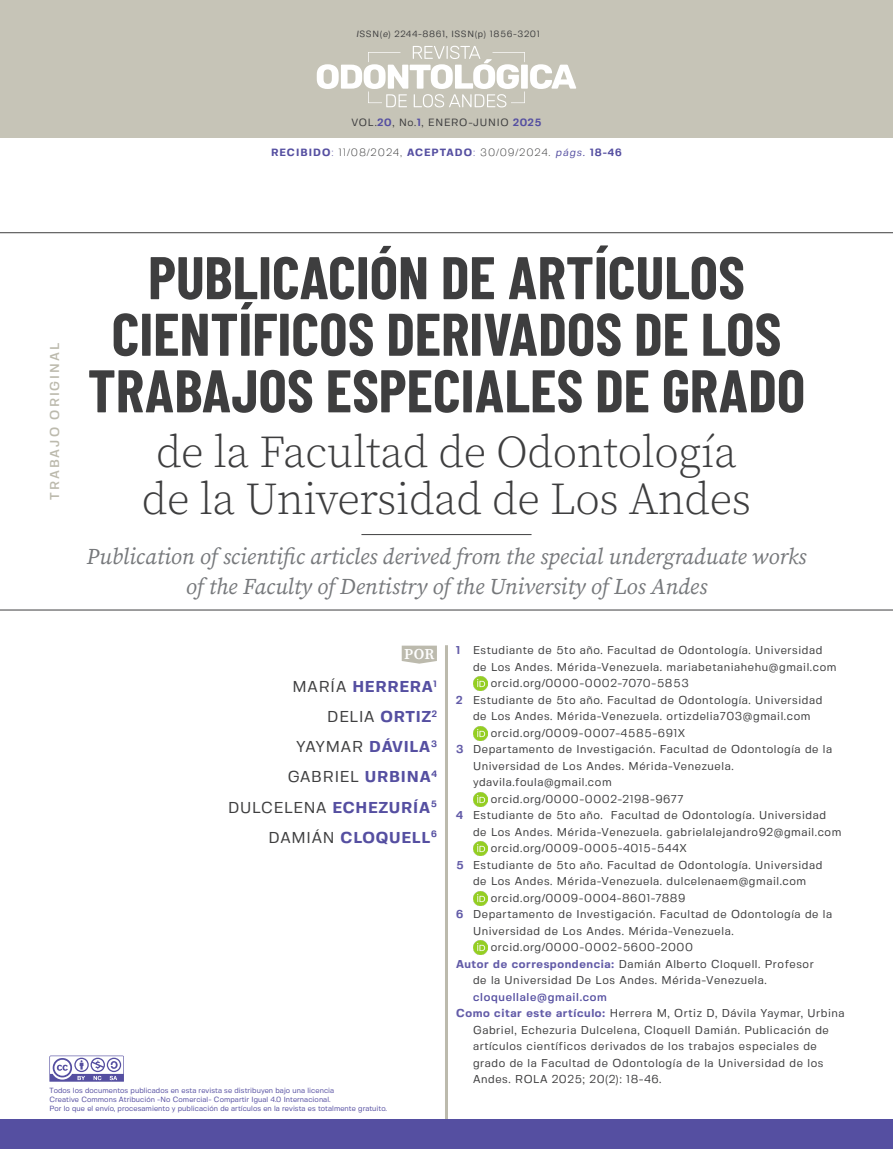
<style>
.page{position:relative;width:893px;height:1149px;background:#fff}
.page>*{position:absolute;margin:0;border:0;box-sizing:border-box;transform-origin:0 0}
.t1{font:700 60px/56.6px "Barlow Condensed";color:#3e3e3f;text-align:center}
.t2{font:300 45px/46.5px "Source Serif Pro";letter-spacing:-.01em;color:#3e3e3f;text-align:center}
.t3{font:italic 22.5px/30px "Source Serif Pro";color:#76787b;text-align:center}
.t4{font:700 15.75px/30px "Fivo Sans";letter-spacing:.05em;color:#554fa1;text-align:right}
.t5{font:600 15px "Source Serif Pro";color:#fff}
.t6{font:500 12.9px "Fivo Sans";letter-spacing:.15em;color:#bcbaad}
.t7{font:11.4px "Fivo Sans";letter-spacing:.05em;color:#3e3e3f}
.t8{font:500 11.4px "Fivo Sans";letter-spacing:.06em;color:#554fa1}
.t9{font:300 10.5px "Fivo Sans";letter-spacing:.095em;color:#3e3e3f}
.t10{font:10.5px "Fivo Sans";letter-spacing:.075em;color:#3e3e3f}
.t11{font:9px "Fivo Sans";letter-spacing:.075em;color:#3e3e3f}
.t12{font:7.5px/9.3px "Fivo Sans";letter-spacing:.01em;color:#554fa1}
.s1{font-style:italic}
.s2{font-weight:700;color:#554fa1}
.s3{color:#554fa1}
.s4{font-weight:400;font-style:italic;color:#554fa1}
.s5{font-weight:400;color:#3e3e3f}
.s6{font-weight:700;color:#635ca8}
</style>
<div class="page">
<div style="left:0;top:0;width:893px;height:137px;background:#c6c4b7"></div>
<img style="left:473px;top:676px;width:14px;height:14px">
<img style="left:473px;top:726px;width:14px;height:14px">
<img style="left:473px;top:792px;width:14px;height:14px">
<img style="left:473px;top:841px;width:14px;height:14px">
<img style="left:473px;top:891px;width:14px;height:14px">
<img style="left:473px;top:940px;width:14px;height:14px">
<svg style="left:402px;top:645px;width:35px;height:18px"></svg>
<svg style="left:317px;top:46px;width:259px;height:61px"></svg>
<hr style="left:361px;top:534px;width:170px;height:1px;background:#3e3e3f">
<hr style="left:0;top:609px;width:893px;height:1px;background:#3e3e3f">
<hr style="left:0;top:232px;width:893px;height:1px;background:#3e3e3f">
<hr style="left:445px;top:645px;width:3px;height:503px;background:#bcbaad">
<div style="left:0;top:1118px;width:893px;height:30px;background:#554fa1"></div>
<svg style="left:49px;top:1055px;width:75px;height:26px"></svg>
<p class="t11" style="left:356px;top:28px;width:185px"><span class="s1">I</span>SSN(<span class="s1">e</span>) 2244-8861, ISSN(p) 1856-3201</p>
<p class="t10" style="left:352px;top:116px;width:191px">VOL.<span class="s2">20</span>, No.<span class="s2">1</span>, ENERO-JUNIO <span class="s2">2025</span></p>
<p class="t9" style="left:271px;top:145px;width:352px"><span class="s2">RECIBIDO</span><span class="s3">:</span> 11/08/2024, <span class="s2">ACEPTADO</span><span class="s3">:</span> 30/09/2024. <span class="s4">págs.</span> <span class="s2">18-46</span></p>
<p class="t6" style="left:47px;top:499px;width:158px;rotate:-90deg">TRABAJO ORIGINAL</p>
<h1 class="t1" style="left:88px;top:248px;width:719px">PUBLICACIÓN DE ARTÍCULOS<br>CIENTÍFICOS DERIVADOS DE LOS<br>TRABAJOS ESPECIALES DE GRADO</h1>
<h2 class="t2" style="left:142px;top:429px;width:611px">de la Facultad de Odontología de la Universidad de Los Andes</h2>
<h3 class="t3" style="left:87px;top:541px;width:721px">Publication of scientific articles derived from the special undergraduate works of the Faculty of Dentistry of the University of Los Andes</h3>
<h3 class="t5" style="left:404px;top:643px;width:32px">POR</h3>
<h3 class="t4" style="left:228px;top:671px;width:210px"><span class="s5">MARÍA</span> HERRERA<sup>1<br></sup><span class="s5">DELIA</span> ORTIZ<sup>2<br></sup><span class="s5">YAYMAR</span> DÁVILA<sup>3<br></sup><span class="s5">GABRIEL</span> URBINA<sup>4<br></sup><span class="s5">DULCELENA</span> ECHEZURÍA<sup>5<br></sup><span class="s5">DAMIÁN</span> CLOQUELL<sup>6</sup></h3>
<p class="t12" style="left:49px;top:1084px;width:339px">Todos los documentos publicados en esta revista se distribuyen bajo una licencia<br>Creative Commons Atribución -No Comercial- Compartir Igual 4.0 Internacional.<br>Por lo que el envío, procesamiento y publicación de artículos en la revista es totalmente gratuito.</p>
<p class="t7" style="left:456px;top:643px;width:368px"><span class="s6">1</span> Estudiante de 5to año. Facultad de Odontología. Universidad</p>
<p class="t7" style="left:473px;top:659px;width:365px">de Los Andes. Mérida-Venezuela. mariabetaniahehu@gmail.com</p>
<p class="t7" style="left:491px;top:676px;width:199px">orcid.org/0000-0002-7070-5853</p>
<p class="t7" style="left:456px;top:692px;width:368px"><span class="s6">2</span> Estudiante de 5to año. Facultad de Odontología. Universidad</p>
<p class="t7" style="left:473px;top:708px;width:339px">de Los Andes. Mérida-Venezuela. ortizdelia703@gmail.com</p>
<p class="t7" style="left:491px;top:725px;width:196px">orcid.org/0009-0007-4585-691X</p>
<p class="t7" style="left:456px;top:741px;width:378px"><span class="s6">3</span> Departamento de Investigación. Facultad de Odontología de la</p>
<p class="t7" style="left:473px;top:758px;width:262px">Universidad de Los Andes. Mérida-Venezuela.</p>
<p class="t7" style="left:473px;top:774px;width:140px">ydavila.foula@gmail.com</p>
<p class="t7" style="left:491px;top:791px;width:194px">orcid.org/0000-0002-2198-9677</p>
<p class="t7" style="left:456px;top:807px;width:372px"><span class="s6">4</span> Estudiante de 5to año. Facultad de Odontología. Universidad</p>
<p class="t7" style="left:473px;top:824px;width:370px">de Los Andes. Mérida-Venezuela. gabrielalejandro92@gmail.com</p>
<p class="t7" style="left:491px;top:841px;width:198px">orcid.org/0009-0005-4015-544X</p>
<p class="t7" style="left:456px;top:857px;width:368px"><span class="s6">5</span> Estudiante de 5to año. Facultad de Odontología. Universidad</p>
<p class="t7" style="left:473px;top:873px;width:335px">de Los Andes. Mérida-Venezuela. dulcelenaem@gmail.com</p>
<p class="t7" style="left:491px;top:890px;width:196px">orcid.org/0009-0004-8601-7889</p>
<p class="t7" style="left:456px;top:906px;width:378px"><span class="s6">6</span> Departamento de Investigación. Facultad de Odontología de la</p>
<p class="t7" style="left:473px;top:923px;width:262px">Universidad de Los Andes. Mérida-Venezuela.</p>
<p class="t7" style="left:491px;top:940px;width:204px">orcid.org/0000-0002-5600-2000</p>
<p class="t7" style="left:456px;top:956px;width:359px"><span class="s6">Autor de correspondencia:</span> Damián Alberto Cloquell. Profesor</p>
<p class="t7" style="left:473px;top:972px;width:295px">de la Universidad De Los Andes. Mérida-Venezuela.</p>
<p class="t8" style="left:473px;top:989px;width:135px">cloquellale@gmail.com</p>
<p class="t7" style="left:456px;top:1005px;width:390px"><span class="s6">Como citar este artículo:</span> Herrera M, Ortiz D, Dávila Yaymar, Urbina</p>
<p class="t7" style="left:473px;top:1022px;width:357px">Gabriel, Echezuria Dulcelena, Cloquell Damián. Publicación de</p>
<p class="t7" style="left:473px;top:1038px;width:345px">artículos científicos derivados de los trabajos especiales de</p>
<p class="t7" style="left:473px;top:1055px;width:352px">grado de la Facultad de Odontología de la Universidad de los</p>
<p class="t7" style="left:473px;top:1071px;width:190px">Andes. ROLA 2025; 20(2): 18-46.</p>
</div>
